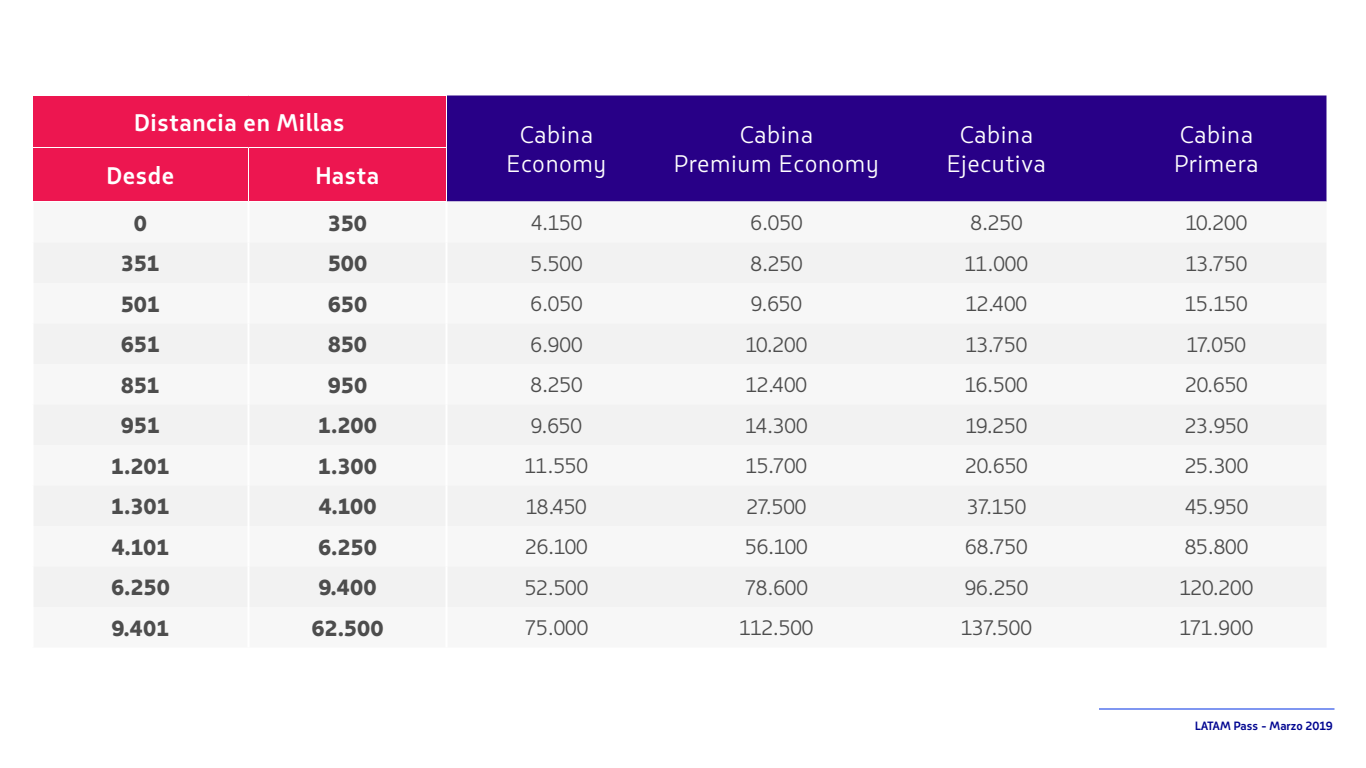
<style>
.page{position:relative;width:1366px;height:768px;background:#fff}
.page>*{position:absolute;margin:0;border:0;box-sizing:border-box;transform-origin:0 0}
.t1{font:24px "Latam Sans";letter-spacing:.025em;color:#fff}
.t2{font:700 24px "Latam Sans";letter-spacing:.025em;color:#fff}
.contenido_ciudad{font:900 22px "Latam Sans";color:#4d4d4d}
.Contenido_ATO{font:21px "Latam Sans";color:#4d4d4d}
.t3{font:700 12px "Latam Sans";color:#000590}
</style>
<div class="page">
<div style="left:33px;top:96px;width:413px;height:105px;background:#ed1650"></div>
<div style="left:447px;top:96px;width:879px;height:106px;background:#280087"></div>
<div style="left:34px;top:243px;width:1292px;height:364px;background:#f2f2f2"></div>
<hr style="left:248px;top:242px;width:2px;height:41px;background:#fff">
<hr style="left:446px;top:242px;width:2px;height:41px;background:#fff">
<hr style="left:248px;top:283px;width:2px;height:41px;background:#fff">
<hr style="left:446px;top:283px;width:2px;height:41px;background:#fff">
<hr style="left:248px;top:324px;width:2px;height:40px;background:#fff">
<hr style="left:446px;top:324px;width:2px;height:40px;background:#fff">
<hr style="left:248px;top:364px;width:2px;height:40px;background:#fff">
<hr style="left:446px;top:364px;width:2px;height:40px;background:#fff">
<hr style="left:248px;top:404px;width:2px;height:41px;background:#fff">
<hr style="left:446px;top:404px;width:2px;height:41px;background:#fff">
<hr style="left:248px;top:445px;width:2px;height:41px;background:#fff">
<hr style="left:446px;top:445px;width:2px;height:41px;background:#fff">
<hr style="left:248px;top:486px;width:2px;height:40px;background:#fff">
<hr style="left:446px;top:486px;width:2px;height:40px;background:#fff">
<hr style="left:248px;top:526px;width:2px;height:40px;background:#fff">
<hr style="left:446px;top:526px;width:2px;height:40px;background:#fff">
<hr style="left:248px;top:566px;width:2px;height:41px;background:#fff">
<hr style="left:446px;top:566px;width:2px;height:41px;background:#fff">
<hr style="left:32px;top:147px;width:216px;height:1px;background:#fff">
<hr style="left:248px;top:147px;width:199px;height:1px;background:#fff">
<hr style="left:248px;top:148px;width:1px;height:53px;background:#fff">
<hr style="left:1099px;top:708px;width:235px;height:2px;background:#002ee5">
<p class="t2" style="left:134px;top:107px;width:212px">Distancia en Millas</p>
<p class="t1" style="left:520px;top:119px;width:75px">Cabina</p>
<p class="t1" style="left:507px;top:148px;width:101px">Economy</p>
<p class="t1" style="left:740px;top:119px;width:75px">Cabina</p>
<p class="t1" style="left:674px;top:148px;width:206px">Premium Economy</p>
<p class="t1" style="left:960px;top:119px;width:75px">Cabina</p>
<p class="t1" style="left:947px;top:148px;width:101px">Ejecutiva</p>
<p class="t1" style="left:1180px;top:119px;width:75px">Cabina</p>
<p class="t1" style="left:1174px;top:148px;width:86px">Primera</p>
<p class="t2" style="left:107px;top:160px;width:69px">Desde</p>
<p class="t2" style="left:316px;top:160px;width:65px">Hasta</p>
<p class="contenido_ciudad" style="left:134px;top:209px;width:15px">0</p>
<p class="contenido_ciudad" style="left:328px;top:209px;width:41px">350</p>
<p class="Contenido_ATO" style="left:531px;top:209px;width:53px">4.150</p>
<p class="Contenido_ATO" style="left:750px;top:209px;width:54px">6.050</p>
<p class="Contenido_ATO" style="left:970px;top:209px;width:54px">8.250</p>
<p class="Contenido_ATO" style="left:1186px;top:209px;width:63px">10.200</p>
<p class="contenido_ciudad" style="left:121px;top:250px;width:41px">351</p>
<p class="contenido_ciudad" style="left:328px;top:250px;width:41px">500</p>
<p class="Contenido_ATO" style="left:530px;top:250px;width:54px">5.500</p>
<p class="Contenido_ATO" style="left:750px;top:250px;width:54px">8.250</p>
<p class="Contenido_ATO" style="left:965px;top:250px;width:65px">11.000</p>
<p class="Contenido_ATO" style="left:1186px;top:250px;width:63px">13.750</p>
<p class="contenido_ciudad" style="left:121px;top:290px;width:41px">501</p>
<p class="contenido_ciudad" style="left:328px;top:290px;width:41px">650</p>
<p class="Contenido_ATO" style="left:530px;top:290px;width:54px">6.050</p>
<p class="Contenido_ATO" style="left:751px;top:290px;width:53px">9.650</p>
<p class="Contenido_ATO" style="left:966px;top:290px;width:63px">12.400</p>
<p class="Contenido_ATO" style="left:1185px;top:290px;width:64px">15.150</p>
<p class="contenido_ciudad" style="left:121px;top:331px;width:41px">651</p>
<p class="contenido_ciudad" style="left:328px;top:331px;width:41px">850</p>
<p class="Contenido_ATO" style="left:530px;top:331px;width:54px">6.900</p>
<p class="Contenido_ATO" style="left:746px;top:331px;width:63px">10.200</p>
<p class="Contenido_ATO" style="left:966px;top:331px;width:63px">13.750</p>
<p class="Contenido_ATO" style="left:1187px;top:331px;width:61px">17.050</p>
<p class="contenido_ciudad" style="left:121px;top:371px;width:41px">851</p>
<p class="contenido_ciudad" style="left:328px;top:371px;width:41px">950</p>
<p class="Contenido_ATO" style="left:530px;top:371px;width:54px">8.250</p>
<p class="Contenido_ATO" style="left:746px;top:371px;width:63px">12.400</p>
<p class="Contenido_ATO" style="left:965px;top:371px;width:64px">16.500</p>
<p class="Contenido_ATO" style="left:1185px;top:371px;width:64px">20.650</p>
<p class="contenido_ciudad" style="left:121px;top:412px;width:41px">951</p>
<p class="contenido_ciudad" style="left:318px;top:412px;width:60px">1.200</p>
<p class="Contenido_ATO" style="left:531px;top:412px;width:53px">9.650</p>
<p class="Contenido_ATO" style="left:745px;top:412px;width:64px">14.300</p>
<p class="Contenido_ATO" style="left:966px;top:412px;width:63px">19.250</p>
<p class="Contenido_ATO" style="left:1185px;top:412px;width:65px">23.950</p>
<p class="contenido_ciudad" style="left:111px;top:452px;width:60px">1.201</p>
<p class="contenido_ciudad" style="left:318px;top:452px;width:60px">1.300</p>
<p class="Contenido_ATO" style="left:525px;top:452px;width:65px">11.550</p>
<p class="Contenido_ATO" style="left:746px;top:452px;width:63px">15.700</p>
<p class="Contenido_ATO" style="left:965px;top:452px;width:64px">20.650</p>
<p class="Contenido_ATO" style="left:1185px;top:452px;width:65px">25.300</p>
<p class="contenido_ciudad" style="left:111px;top:493px;width:60px">1.301</p>
<p class="contenido_ciudad" style="left:318px;top:493px;width:60px">4.100</p>
<p class="Contenido_ATO" style="left:526px;top:493px;width:62px">18.450</p>
<p class="Contenido_ATO" style="left:746px;top:493px;width:62px">27.500</p>
<p class="Contenido_ATO" style="left:967px;top:493px;width:61px">37.150</p>
<p class="Contenido_ATO" style="left:1185px;top:493px;width:65px">45.950</p>
<p class="contenido_ciudad" style="left:111px;top:533px;width:60px">4.101</p>
<p class="contenido_ciudad" style="left:318px;top:533px;width:60px">6.250</p>
<p class="Contenido_ATO" style="left:525px;top:533px;width:64px">26.100</p>
<p class="Contenido_ATO" style="left:745px;top:533px;width:64px">56.100</p>
<p class="Contenido_ATO" style="left:965px;top:533px;width:64px">68.750</p>
<p class="Contenido_ATO" style="left:1185px;top:533px;width:65px">85.800</p>
<p class="contenido_ciudad" style="left:111px;top:574px;width:60px">6.250</p>
<p class="contenido_ciudad" style="left:318px;top:574px;width:60px">9.400</p>
<p class="Contenido_ATO" style="left:525px;top:574px;width:65px">52.500</p>
<p class="Contenido_ATO" style="left:745px;top:574px;width:65px">78.600</p>
<p class="Contenido_ATO" style="left:965px;top:574px;width:65px">96.250</p>
<p class="Contenido_ATO" style="left:1180px;top:574px;width:75px">120.200</p>
<p class="contenido_ciudad" style="left:111px;top:614px;width:60px">9.401</p>
<p class="contenido_ciudad" style="left:311px;top:614px;width:74px">62.500</p>
<p class="Contenido_ATO" style="left:525px;top:614px;width:65px">75.000</p>
<p class="Contenido_ATO" style="left:740px;top:614px;width:75px">112.500</p>
<p class="Contenido_ATO" style="left:961px;top:614px;width:72px">137.500</p>
<p class="Contenido_ATO" style="left:1180px;top:614px;width:75px">171.900</p>
<p class="t3" style="left:1195px;top:718px;width:139px">LATAM Pass - Marzo 2019</p>
</div>
